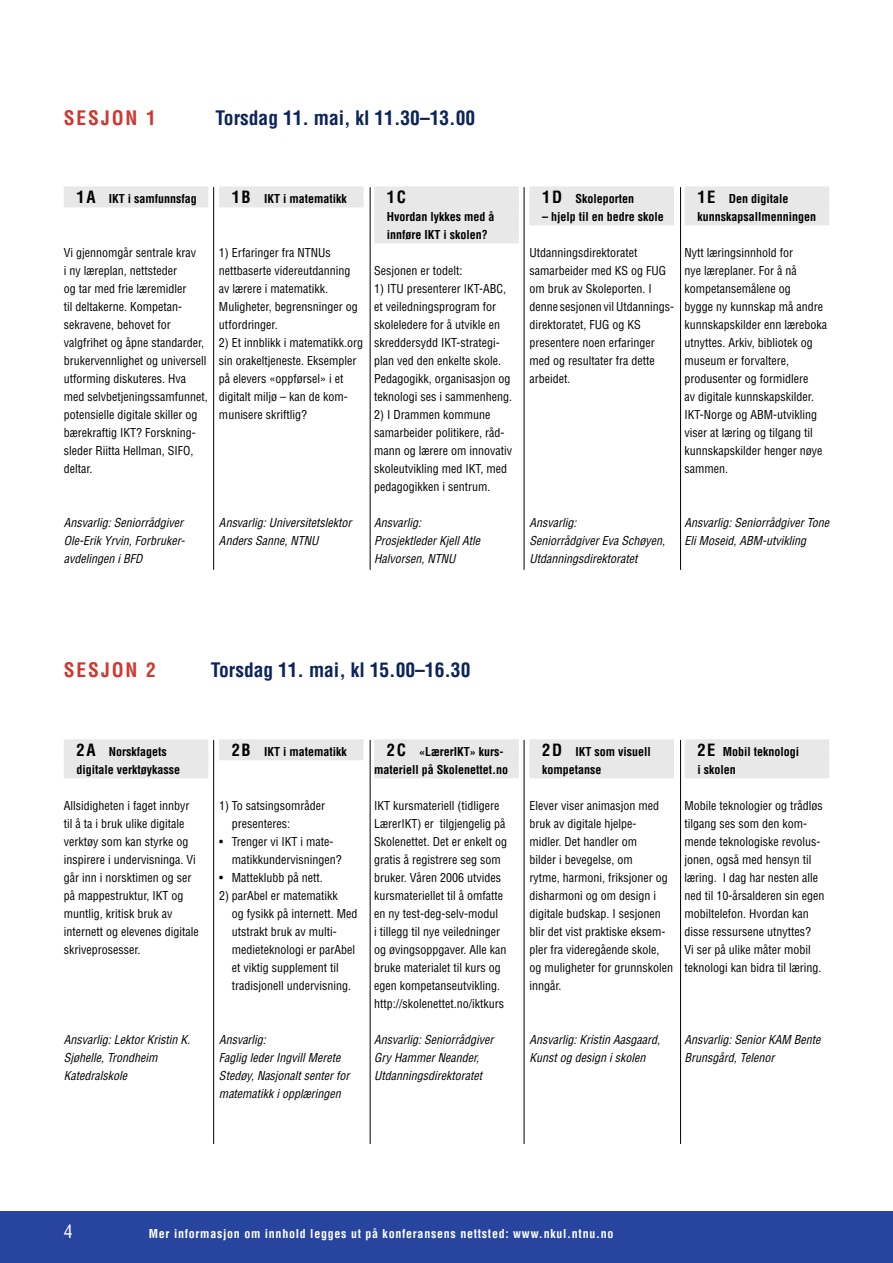
<style>
.page{position:relative;width:893px;height:1263px;background:#fff}
.page>*{position:absolute;margin:0;border:0;box-sizing:border-box;transform-origin:0 0}
.t1{font:700 condensed 19.5px "Helvetica LT Std";color:#0c2459}
.t2{font:700 condensed 19.5px "Helvetica LT Std";letter-spacing:.1em;color:#cd3931}
.t3{font:condensed 18px "Helvetica LT Std";color:#fff}
.t4{font:700 condensed 16.5px "Helvetica LT Std";color:#000}
.t5{font:condensed 12px/18px "Helvetica LT Std";color:#000}
.t6{font:italic condensed 12px/18px "Helvetica LT Std";color:#000}
.t7{font:700 condensed 12px/18px "Helvetica LT Std";color:#000}
.t8{font:700 condensed 12px "Helvetica LT Std";letter-spacing:.06em;color:#fff}
.s1{font-size:16.5px}
</style>
<div class="page">
<div style="left:0;top:1212px;width:893px;height:51px;background:#27459f"></div>
<hr style="left:213px;top:187px;width:1px;height:383px;background:#000">
<hr style="left:370px;top:187px;width:1px;height:383px;background:#000">
<hr style="left:524px;top:187px;width:1px;height:383px;background:#000">
<hr style="left:680px;top:187px;width:1px;height:383px;background:#000">
<hr style="left:213px;top:740px;width:1px;height:404px;background:#000">
<hr style="left:370px;top:740px;width:1px;height:404px;background:#000">
<hr style="left:524px;top:740px;width:1px;height:404px;background:#000">
<hr style="left:680px;top:740px;width:1px;height:404px;background:#000">
<div style="left:64px;top:186px;width:144px;height:21px;background:#e8e8e8"></div>
<div style="left:219px;top:186px;width:145px;height:21px;background:#e8e8e8"></div>
<div style="left:374px;top:186px;width:145px;height:21px;background:#e8e8e8"></div>
<div style="left:374px;top:204px;width:145px;height:21px;background:#e8e8e8"></div>
<div style="left:374px;top:222px;width:145px;height:21px;background:#e8e8e8"></div>
<div style="left:529px;top:186px;width:145px;height:21px;background:#e8e8e8"></div>
<div style="left:529px;top:204px;width:145px;height:21px;background:#e8e8e8"></div>
<div style="left:685px;top:186px;width:144px;height:21px;background:#e8e8e8"></div>
<div style="left:685px;top:204px;width:144px;height:21px;background:#e8e8e8"></div>
<div style="left:64px;top:739px;width:144px;height:21px;background:#e8e8e8"></div>
<div style="left:64px;top:757px;width:144px;height:21px;background:#e8e8e8"></div>
<div style="left:219px;top:739px;width:145px;height:21px;background:#e8e8e8"></div>
<div style="left:374px;top:739px;width:145px;height:21px;background:#e8e8e8"></div>
<div style="left:374px;top:757px;width:145px;height:21px;background:#e8e8e8"></div>
<div style="left:529px;top:739px;width:145px;height:21px;background:#e8e8e8"></div>
<div style="left:529px;top:757px;width:145px;height:21px;background:#e8e8e8"></div>
<div style="left:685px;top:739px;width:144px;height:21px;background:#e8e8e8"></div>
<div style="left:685px;top:757px;width:144px;height:21px;background:#e8e8e8"></div>
<h1 class="t2" style="left:64px;top:105px;width:94px">Sesjon 1</h1>
<h1 class="t1" style="left:216px;top:105px;width:261px">Torsdag 11. mai, kl 11.30–13.00</h1>
<p class="t7" style="left:77px;top:190px;width:122px"><span class="s1">1A</span> IKT i samfunnsfag</p>
<p class="t5" style="left:64px;top:244px;width:145px">Vi gjennomgår sentrale krav<br>i ny læreplan, nettsteder<br>og tar med frie læremidler<br>til deltakerne. Kompetan&shy;sekravene, behovet for valgfrihet og åpne standarder, brukervennlighet og universell utforming diskuteres. Hva med selvbetjeningssamfunnet, potensielle digitale skiller og bærekraftig IKT? Forskning&shy;sleder Riitta Hellman, SIFO, deltar.</p>
<p class="t6" style="left:64px;top:514px;width:123px">Ansvarlig: Seniorrådgiver<br>Ole-Erik Yrvin, Forbruker&shy;avdelingen i BFD</p>
<p class="t7" style="left:232px;top:190px;width:116px"><span class="s1">1B</span> IKT i matematikk</p>
<p class="t5" style="left:219px;top:244px;width:140px">1) Erfaringer fra NTNUs nettbaserte videreutdanning av lærere i matematikk.<br>Muligheter, begrensninger og utfordringer.</p>
<p class="t5" style="left:219px;top:334px;width:146px">2) Et innblikk i matematikk.org sin orakeltjeneste. Eksempler på elevers «oppførsel» i et digitalt miljø – kan de kom&shy;munisere skriftlig?</p>
<p class="t6" style="left:219px;top:514px;width:134px">Ansvarlig: Universitetslektor<br>Anders Sanne, NTNU</p>
<h3 class="t4" style="left:387px;top:187px;width:21px">1C</h3>
<p class="t7" style="left:387px;top:208px;width:109px">Hvordan lykkes med å innføre IKT i skolen?</p>
<p class="t5" style="left:374px;top:262px;width:90px">Sesjonen er todelt:</p>
<p class="t5" style="left:374px;top:280px;width:139px">1) ITU presenterer IKT-ABC, et veiledningsprogram for skoleledere for å utvikle en skreddersydd IKT-strategi&shy;plan ved den enkelte skole.<br>Pedagogikk, organisasjon og teknologi ses i sammenheng.</p>
<p class="t5" style="left:374px;top:406px;width:139px">2) I Drammen kommune samarbeider politikere, råd&shy;mann og lærere om innovativ skoleutvikling med IKT, med pedagogikken i sentrum.</p>
<p class="t6" style="left:374px;top:514px;width:107px">Ansvarlig:<br>Prosjektleder Kjell Atle<br>Halvorsen, NTNU</p>
<p class="t7" style="left:542px;top:190px;width:93px"><span class="s1">1D</span> Skoleporten</p>
<p class="t7" style="left:542px;top:208px;width:123px">– hjelp til en bedre skole</p>
<p class="t5" style="left:529px;top:244px;width:145px">Utdanningsdirektoratet samarbeider med KS og FUG om bruk av Skoleporten. I denne sesjonen vil Utdannings&shy;direktoratet, FUG og KS presentere noen erfaringer med og resultater fra dette arbeidet.</p>
<p class="t7" style="left:697px;top:190px;width:120px"><span class="s1">1E</span> Den digitale kunnskapsallmenningen</p>
<p class="t5" style="left:685px;top:244px;width:144px">Nytt læringsinnhold for<br>nye læreplaner. For å nå kompe-tansemålene og<br>bygge ny kunnskap må andre kunnskaps-kilder enn læreboka utnyttes. Arkiv, bibliotek og museum er forvaltere, produsenter og formidlere<br>av digitale kunnskapskilder.<br>IKT-Norge og ABM-utvikling viser at læring og tilgang til kunnskapskilder henger nøye sammen.</p>
<p class="t6" style="left:529px;top:514px;width:137px">Ansvarlig:<br>Seniorrådgiver Eva Schøyen,<br>Utdanningsdirektoratet</p>
<p class="t6" style="left:685px;top:514px;width:146px">Ansvarlig: Seniorrådgiver Tone<br>Eli Moseid, ABM-utvikling</p>
<h1 class="t2" style="left:64px;top:658px;width:94px">Sesjon 2</h1>
<h1 class="t1" style="left:211px;top:658px;width:261px">Torsdag 11. mai, kl 15.00–16.30</h1>
<p class="t7" style="left:77px;top:742px;width:105px"><span class="s1">2A</span> Norskfagets digitale verktøykasse</p>
<p class="t5" style="left:64px;top:797px;width:136px">Allsidigheten i faget innbyr til å ta i bruk ulike digitale verktøy som kan styrke og inspirere i undervisninga. Vi går inn i norsktimen og ser på mappestruktur, IKT og muntlig, kritisk bruk av internett og elevenes digitale skriveprosesser.</p>
<p class="t6" style="left:64px;top:1031px;width:128px">Ansvarlig: Lektor Kristin K.<br>Sjøhelle, Trondheim<br>Katedralskole</p>
<p class="t7" style="left:232px;top:742px;width:116px"><span class="s1">2B</span> IKT i matematikk</p>
<p class="t5" style="left:232px;top:797px;width:95px;text-indent:-13px">1) To satsingsområder presenteres:</p>
<p class="t5" style="left:232px;top:833px;width:112px;text-indent:-13px">• Trenger vi IKT i mate&shy;matikkundervisningen?</p>
<p class="t5" style="left:219px;top:869px;width:105px">• Matteklubb på nett.</p>
<p class="t5" style="left:232px;top:887px;width:127px;text-indent:-13px">2) parAbel er matematikk<br>og fysikk på internett. Med utstrakt bruk av multi&shy;medieteknologi er parAbel et viktig supplement til tradisjonell undervisning.</p>
<p class="t6" style="left:219px;top:1031px;width:132px">Ansvarlig:<br>Faglig leder Ingvill Merete<br>Stedøy, Nasjonalt senter for matematikk i opplæringen</p>
<p class="t7" style="left:374px;top:742px;width:136px;text-indent:13px"><span class="s1">2C</span> «LærerIKT» kurs&shy;materiell på Skolenettet.no</p>
<p class="t5" style="left:374px;top:797px;width:134px">IKT kursmateriell (tidligere<br>LærerIKT) er tilgjengelig på<br>Skolenettet. Det er enkelt og gratis å registrere seg som bruker. Våren 2006 utvides kursmateriellet til å omfatte en ny test-deg-selv-modul<br>i tillegg til nye veiledninger og øvingsoppgaver. Alle kan bruke materialet til kurs og egen kompetanseutvikling. http://skolenettet.no/iktkurs</p>
<p class="t6" style="left:374px;top:1031px;width:121px">Ansvarlig: Seniorrådgiver<br>Gry Hammer Neander,<br>Utdanningsdirektoratet</p>
<p class="t7" style="left:542px;top:742px;width:110px"><span class="s1">2D</span> IKT som visuell kompetanse</p>
<p class="t5" style="left:529px;top:797px;width:145px">Elever viser animasjon med bruk av digitale hjelpe-<br>midler. Det handler om<br>bilder i bevegelse, om<br>rytme, harmoni, friksjoner og disharmoni og om design i digitale budskap. I sesjonen blir det vist praktiske eksem&shy;pler fra videregående skole, og muligheter for grunnskolen inngår.</p>
<p class="t7" style="left:697px;top:742px;width:103px"><span class="s1">2E</span> Mobil teknologi i skolen</p>
<p class="t5" style="left:685px;top:797px;width:141px">Mobile teknologier og trådløs tilgang ses som den kom&shy;mende teknologiske revolus&shy;jonen, også med hensyn til læring. I dag har nesten alle ned til 10-årsalderen sin egen mobiltelefon. Hvordan kan disse ressursene utnyttes?<br>Vi ser på ulike måter mobil teknologi kan bidra til læring.</p>
<p class="t6" style="left:529px;top:1031px;width:132px">Ansvarlig: Kristin Aasgaard,<br>Kunst og design i skolen</p>
<p class="t6" style="left:685px;top:1031px;width:137px">Ansvarlig: Senior KAM Bente<br>Brunsgård, Telenor</p>
<h2 class="t3" style="left:64px;top:1220px;width:10px">4</h2>
<p class="t8" style="left:149px;top:1226px;width:466px">Mer informasjon om innhold legges ut på konferansens nettsted: www.nkul.ntnu.no</p>
</div>
